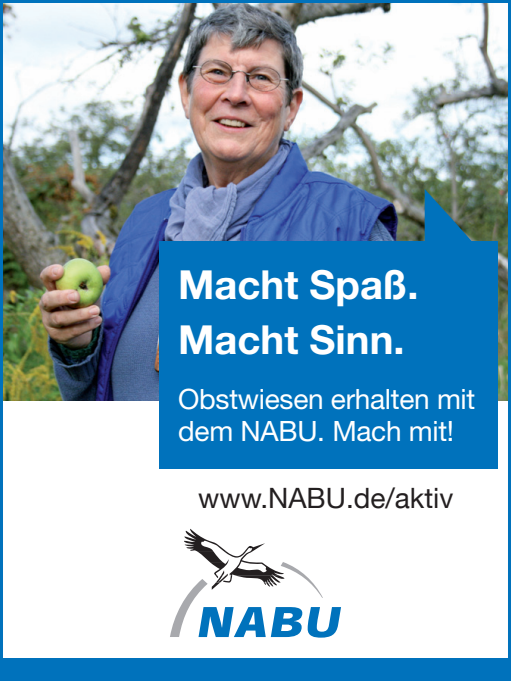
<style>
.page{position:relative;width:511px;height:681px;background:#fff}
.page>*{position:absolute;margin:0;border:0;box-sizing:border-box;transform-origin:0 0}
.t1{font:700 40px/55.2px "Helvetica Neue LT Std";color:#fff}
.t2{font:28px/32px "Helvetica Neue LT Std";letter-spacing:-.01em;color:#fff}
.t3{font:28px "Helvetica Neue";color:#231f20}
</style>
<div class="page">
<img style="left:4px;top:4px;width:502px;height:397px">
<div style="left:0;top:658px;width:510px;height:22px;background:#0072bc"></div>
<div style="left:158px;top:241px;width:339px;height:227px;background:#0072bc"></div>
<svg style="left:170px;top:528px;width:171px;height:109px"></svg>
<svg style="left:424px;top:189px;width:62px;height:52px;background:#376b76"></svg>
<div style="left:0;top:0;width:510px;height:680px;border:3px solid #0072bc"></div>
<h1 class="t1" style="left:178px;top:256px;width:242px">Macht Spaß.<br>Macht Sinn.</h1>
<p class="t2" style="left:178px;top:382px;width:298px">Obstwiesen erhalten mit dem NABU. Mach mit!</p>
<p class="t3" style="left:198px;top:481px;width:256px">www.NABU.de/aktiv</p>
</div>
